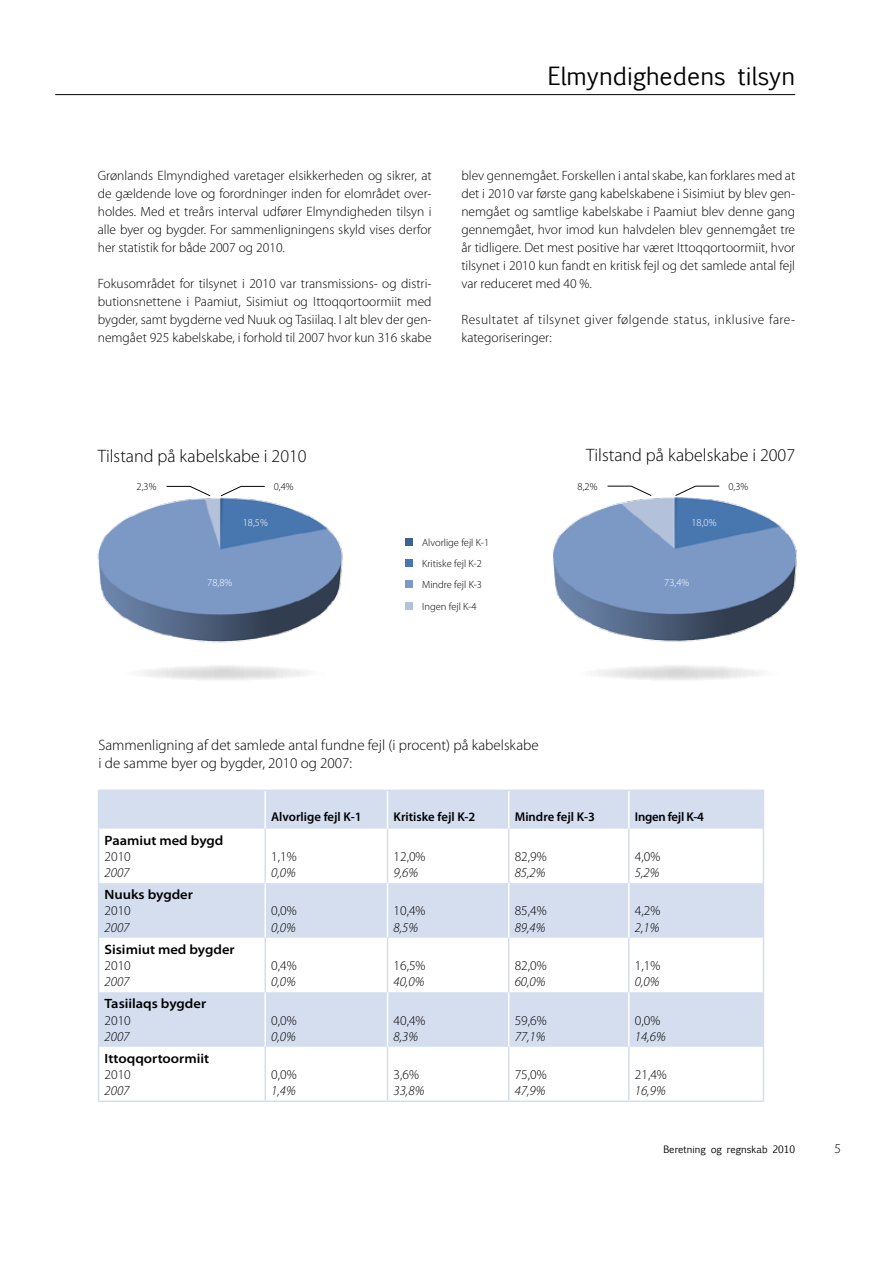
<style>
.page{position:relative;width:893px;height:1263px;background:#fff}
.page>*{position:absolute;margin:0;border:0;box-sizing:border-box;transform-origin:0 0}
.t1{font:24px "Euphemia UCAS";color:#000}
.t2{font:300 18px "Myriad Pro";color:#000}
.t3{font:300 15px/18px "Myriad Pro";color:#000}
.t4{font:300 13.5px/18px "Myriad Pro";color:#000;text-align:justify}
.t5{font:italic 300 13.5px "Myriad Pro";color:#000}
.t6{font:600 semi-expanded 13.5px "Myriad Pro";color:#000}
.t7{font:300 13.5px/18px "Myriad Pro";letter-spacing:.03em;color:#000}
.t8{font:600 12.75px "Myriad Pro";color:#000}
.t9{font:600 12.75px "Myriad Pro";letter-spacing:-.02em;color:#000}
.t10{font:300 10.5px/21.3px "Myriad Pro";color:#000}
.t11{font:300 10.5px "Myriad Pro";color:#fff}
.t12{font:9.75px "Euphemia UCAS";color:#000}
</style>
<div class="page">
<svg style="left:103px;top:660px;width:241px;height:27px"></svg>
<img style="left:97px;top:485px;width:246px;height:158px">
<svg style="left:557px;top:660px;width:241px;height:27px"></svg>
<img style="left:553px;top:485px;width:244px;height:157px">
<hr style="left:55px;top:94px;width:740px;height:1px;background:#000">
<svg style="left:99px;top:791px;width:664px;height:256px;fill:#d4deef"></svg>
<hr style="left:264px;top:791px;width:2px;height:38px;background:#fff">
<hr style="left:387px;top:791px;width:1px;height:38px;background:#fff">
<hr style="left:508px;top:791px;width:1px;height:38px;background:#fff">
<hr style="left:628px;top:791px;width:2px;height:38px;background:#fff">
<hr style="left:264px;top:883px;width:2px;height:55px;background:#fff">
<hr style="left:387px;top:883px;width:1px;height:55px;background:#fff">
<hr style="left:508px;top:883px;width:1px;height:55px;background:#fff">
<hr style="left:628px;top:883px;width:2px;height:55px;background:#fff">
<hr style="left:264px;top:992px;width:2px;height:55px;background:#fff">
<hr style="left:387px;top:992px;width:1px;height:55px;background:#fff">
<hr style="left:508px;top:992px;width:1px;height:55px;background:#fff">
<hr style="left:628px;top:992px;width:2px;height:55px;background:#fff">
<hr style="left:98px;top:789px;width:167px;height:2px;background:#d4deef">
<hr style="left:98px;top:791px;width:1px;height:38px;background:#d4deef">
<hr style="left:265px;top:789px;width:122px;height:2px;background:#d4deef">
<hr style="left:387px;top:789px;width:122px;height:2px;background:#d4deef">
<hr style="left:509px;top:789px;width:120px;height:2px;background:#d4deef">
<hr style="left:629px;top:789px;width:135px;height:2px;background:#d4deef">
<hr style="left:763px;top:791px;width:1px;height:38px;background:#d4deef">
<hr style="left:98px;top:883px;width:1px;height:55px;background:#d4deef">
<hr style="left:763px;top:883px;width:1px;height:55px;background:#d4deef">
<hr style="left:98px;top:992px;width:1px;height:55px;background:#d4deef">
<hr style="left:763px;top:992px;width:1px;height:55px;background:#d4deef">
<hr style="left:98px;top:1100px;width:167px;height:2px;background:#d4deef">
<hr style="left:265px;top:1100px;width:122px;height:2px;background:#d4deef">
<hr style="left:387px;top:1100px;width:122px;height:2px;background:#d4deef">
<hr style="left:509px;top:1100px;width:120px;height:2px;background:#d4deef">
<hr style="left:629px;top:1100px;width:135px;height:2px;background:#d4deef">
<hr style="left:98px;top:1047px;width:1px;height:53px;background:#d4deef">
<hr style="left:264px;top:1047px;width:2px;height:53px;background:#d4deef">
<hr style="left:387px;top:1047px;width:1px;height:53px;background:#d4deef">
<hr style="left:508px;top:1047px;width:1px;height:53px;background:#d4deef">
<hr style="left:628px;top:1047px;width:2px;height:53px;background:#d4deef">
<hr style="left:763px;top:1047px;width:1px;height:53px;background:#d4deef">
<hr style="left:98px;top:938px;width:1px;height:54px;background:#d4deef">
<hr style="left:264px;top:938px;width:2px;height:54px;background:#d4deef">
<hr style="left:387px;top:938px;width:1px;height:54px;background:#d4deef">
<hr style="left:508px;top:938px;width:1px;height:54px;background:#d4deef">
<hr style="left:628px;top:938px;width:2px;height:54px;background:#d4deef">
<hr style="left:763px;top:938px;width:1px;height:54px;background:#d4deef">
<hr style="left:98px;top:829px;width:1px;height:54px;background:#d4deef">
<hr style="left:264px;top:829px;width:2px;height:54px;background:#d4deef">
<hr style="left:387px;top:829px;width:1px;height:54px;background:#d4deef">
<hr style="left:508px;top:829px;width:1px;height:54px;background:#d4deef">
<hr style="left:628px;top:829px;width:2px;height:54px;background:#d4deef">
<hr style="left:763px;top:829px;width:1px;height:54px;background:#d4deef">
<div style="left:405px;top:602px;width:8px;height:8px;background:#b4c1da"></div>
<div style="left:405px;top:580px;width:8px;height:8px;background:#7c99c6"></div>
<div style="left:405px;top:559px;width:8px;height:8px;background:#4876af"></div>
<div style="left:405px;top:538px;width:8px;height:8px;background:#3b6392"></div>
<svg style="left:220px;top:486px;width:45px;height:10px"></svg>
<svg style="left:675px;top:486px;width:45px;height:10px"></svg>
<svg style="left:166px;top:486px;width:45px;height:10px"></svg>
<svg style="left:607px;top:486px;width:45px;height:10px"></svg>
<h1 class="t1" style="left:548px;top:59px;width:249px">Elmyndighedens tilsyn</h1>
<p class="t4" style="left:98px;top:166px;width:335px">Grønlands Elmyndighed varetager elsikkerheden og sikrer, at de gældende love og forordninger inden for elområdet over&shy;holdes. Med et treårs interval udfører Elmyndigheden tilsyn i alle byer og bygder. For sammenligningens skyld vises derfor her statistik for både 2007 og 2010.</p>
<p class="t4" style="left:98px;top:274px;width:335px">Fokusområdet for tilsynet i 2010 var transmissions- og distri&shy;butionsnettene i Paamiut, Sisimiut og Ittoqqortoormiit med bygder, samt bygderne ved Nuuk og Tasiilaq. I alt blev der gen&shy;nemgået 925 kabelskabe, i forhold til 2007 hvor kun 316 skabe</p>
<p class="t4" style="left:461px;top:166px;width:335px">blev gennemgået. Forskellen i antal skabe, kan forklares med at det i 2010 var første gang kabelskabene i Sisimiut by blev gen&shy;nemgået og samtlige kabelskabe i Paamiut blev denne gang gennemgået, hvor imod kun halvdelen blev gennemgået tre år tidligere. Det mest positive har været Ittoqqortoormiit, hvor tilsynet i 2010 kun fandt en kritisk fejl og det samlede antal fejl var reduceret med 40 %.</p>
<p class="t7" style="left:461px;top:310px;width:335px">Resultatet af tilsynet giver følgende status, inklusive fare&shy;kategoriseringer:</p>
<h2 class="t2" style="left:98px;top:446px;width:210px">Tilstand på kabelskabe i 2010</h2>
<h2 class="t2" style="left:586px;top:444px;width:210px">Tilstand på kabelskabe i 2007</h2>
<p class="t10" style="left:137px;top:476px;width:21px">2,3%</p>
<p class="t10" style="left:578px;top:476px;width:21px">8,2%</p>
<p class="t10" style="left:274px;top:476px;width:21px">0,4%</p>
<p class="t10" style="left:728px;top:476px;width:21px">0,3%</p>
<p class="t11" style="left:243px;top:517px;width:26px">18,5%</p>
<p class="t11" style="left:691px;top:517px;width:26px">18,0%</p>
<p class="t10" style="left:422px;top:532px;width:69px">Alvorlige fejl K-1<br>Kritiske fejl K-2<br>Mindre fejl K-3<br>Ingen fejl K-4</p>
<p class="t11" style="left:207px;top:576px;width:26px">78,8%</p>
<p class="t11" style="left:664px;top:576px;width:26px">73,4%</p>
<p class="t3" style="left:99px;top:736px;width:442px">Sammenligning af det samlede antal fundne fejl (i procent) på kabelskabe i de samme byer og bygder, 2010 og 2007:</p>
<p class="t6" style="left:105px;top:833px;width:120px">Paamiut med bygd</p>
<p class="t4" style="left:105px;top:847px;width:28px">2010</p>
<p class="t5" style="left:105px;top:864px;width:26px">2007</p>
<p class="t6" style="left:105px;top:887px;width:90px">Nuuks bygder</p>
<p class="t4" style="left:105px;top:902px;width:28px">2010</p>
<p class="t5" style="left:105px;top:919px;width:26px">2007</p>
<p class="t6" style="left:105px;top:942px;width:132px">Sisimiut med bygder</p>
<p class="t4" style="left:105px;top:956px;width:28px">2010</p>
<p class="t5" style="left:105px;top:974px;width:26px">2007</p>
<p class="t6" style="left:105px;top:996px;width:103px">Tasiilaqs bygder</p>
<p class="t4" style="left:105px;top:1011px;width:28px">2010</p>
<p class="t5" style="left:105px;top:1028px;width:26px">2007</p>
<p class="t6" style="left:105px;top:1051px;width:106px">Ittoqqortoormiit</p>
<p class="t4" style="left:105px;top:1065px;width:28px">2010</p>
<p class="t5" style="left:105px;top:1083px;width:26px">2007</p>
<p class="t8" style="left:271px;top:809px;width:92px">Alvorlige fejl K-1</p>
<p class="t8" style="left:393px;top:809px;width:83px">Kritiske fejl K-2</p>
<p class="t8" style="left:515px;top:809px;width:82px">Mindre fejl K-3</p>
<p class="t9" style="left:635px;top:809px;width:71px">Ingen fejl K-4</p>
<p class="t4" style="left:271px;top:847px;width:27px">1,1%</p>
<p class="t5" style="left:271px;top:864px;width:26px">0,0%</p>
<p class="t4" style="left:393px;top:847px;width:34px">12,0%</p>
<p class="t5" style="left:393px;top:864px;width:26px">9,6%</p>
<p class="t4" style="left:515px;top:847px;width:34px">82,9%</p>
<p class="t5" style="left:515px;top:864px;width:32px">85,2%</p>
<p class="t4" style="left:635px;top:847px;width:27px">4,0%</p>
<p class="t5" style="left:635px;top:864px;width:26px">5,2%</p>
<p class="t4" style="left:271px;top:902px;width:27px">0,0%</p>
<p class="t5" style="left:271px;top:919px;width:26px">0,0%</p>
<p class="t4" style="left:393px;top:902px;width:34px">10,4%</p>
<p class="t5" style="left:393px;top:919px;width:26px">8,5%</p>
<p class="t4" style="left:515px;top:902px;width:34px">85,4%</p>
<p class="t5" style="left:515px;top:919px;width:32px">89,4%</p>
<p class="t4" style="left:635px;top:902px;width:27px">4,2%</p>
<p class="t5" style="left:635px;top:919px;width:26px">2,1%</p>
<p class="t4" style="left:271px;top:956px;width:27px">0,4%</p>
<p class="t5" style="left:271px;top:974px;width:26px">0,0%</p>
<p class="t4" style="left:393px;top:956px;width:34px">16,5%</p>
<p class="t5" style="left:393px;top:974px;width:32px">40,0%</p>
<p class="t4" style="left:515px;top:956px;width:34px">82,0%</p>
<p class="t5" style="left:515px;top:974px;width:32px">60,0%</p>
<p class="t4" style="left:635px;top:956px;width:27px">1,1%</p>
<p class="t5" style="left:635px;top:974px;width:26px">0,0%</p>
<p class="t4" style="left:271px;top:1011px;width:27px">0,0%</p>
<p class="t5" style="left:271px;top:1028px;width:26px">0,0%</p>
<p class="t4" style="left:393px;top:1011px;width:34px">40,4%</p>
<p class="t5" style="left:393px;top:1028px;width:26px">8,3%</p>
<p class="t4" style="left:515px;top:1011px;width:34px">59,6%</p>
<p class="t5" style="left:515px;top:1028px;width:32px">77,1%</p>
<p class="t4" style="left:635px;top:1011px;width:27px">0,0%</p>
<p class="t5" style="left:635px;top:1028px;width:32px">14,6%</p>
<p class="t4" style="left:271px;top:1065px;width:27px">0,0%</p>
<p class="t5" style="left:271px;top:1083px;width:26px">1,4%</p>
<p class="t4" style="left:393px;top:1065px;width:27px">3,6%</p>
<p class="t5" style="left:393px;top:1083px;width:32px">33,8%</p>
<p class="t4" style="left:515px;top:1065px;width:34px">75,0%</p>
<p class="t5" style="left:515px;top:1083px;width:32px">47,9%</p>
<p class="t4" style="left:635px;top:1065px;width:34px">21,4%</p>
<p class="t5" style="left:635px;top:1083px;width:32px">16,9%</p>
<p class="t12" style="left:663px;top:1142px;width:133px">Beretning og regnskab 2010</p>
<p class="t4" style="left:834px;top:1139px;width:8px">5</p>
</div>
